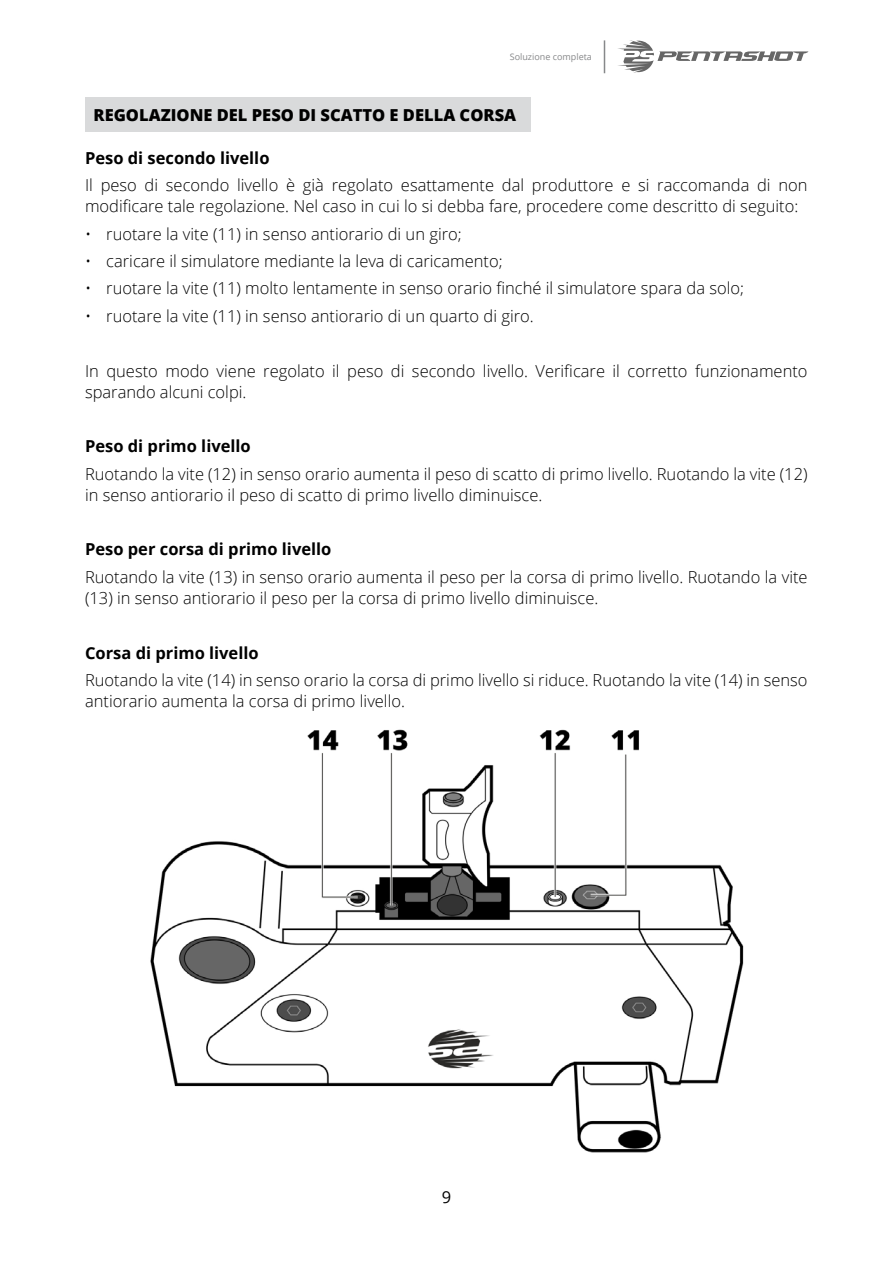
<style>
.page{position:relative;width:893px;height:1263px;background:#fff}
.page>*{position:absolute;margin:0;border:0;box-sizing:border-box;transform-origin:0 0}
.t1{font:300 16.5px/21px "Open Sans";color:#000}
.t2{font:700 16.5px "Open Sans";color:#000}
.t3{font:800 16.5px "Open Sans";color:#000}
.t4{font:16.5px "Open Sans";color:#000}
.t5{font:9px "Open Sans";color:#87888a}
</style>
<div class="page">
<svg style="left:618px;top:40px;width:190px;height:33px"></svg>
<hr style="left:604px;top:40px;width:1px;height:33px;background:#87888a">
<div style="left:85px;top:98px;width:446px;height:34px;background:#d9dadb"></div>
<img style="left:150px;top:729px;width:594px;height:424px">
<p class="t5" style="left:510px;top:50px;width:84px">Soluzione completa</p>
<p class="t3" style="left:94px;top:103px;width:424px">REGOLAZIONE DEL PESO DI SCATTO E DELLA CORSA</p>
<p class="t2" style="left:85px;top:146px;width:186px">Peso di secondo livello</p>
<p class="t1" style="left:85px;top:174px;width:724px">Il peso di secondo livello è già regolato esattamente dal produttore e si raccomanda di non modificare tale regolazione. Nel caso in cui lo si debba fare, procedere come descritto di seguito:</p>
<p class="t1" style="left:85px;top:223px;width:378px">• ruotare la vite (11) in senso antiorario di un giro;</p>
<p class="t1" style="left:85px;top:250px;width:419px">• caricare il simulatore mediante la leva di caricamento;</p>
<p class="t1" style="left:85px;top:277px;width:660px">• ruotare la vite (11) molto lentamente in senso orario finché il simulatore spara da solo;</p>
<p class="t1" style="left:85px;top:305px;width:450px">• ruotare la vite (11) in senso antiorario di un quarto di giro.</p>
<p class="t1" style="left:85px;top:360px;width:724px">In questo modo viene regolato il peso di secondo livello. Verificare il corretto funzionamento sparando alcuni colpi.</p>
<p class="t2" style="left:85px;top:435px;width:167px">Peso di primo livello</p>
<p class="t1" style="left:85px;top:463px;width:724px">Ruotando la vite (12) in senso orario aumenta il peso di scatto di primo livello. Ruotando la vite (12) in senso antiorario il peso di scatto di primo livello diminuisce.</p>
<p class="t2" style="left:85px;top:538px;width:248px">Peso per corsa di primo livello</p>
<p class="t1" style="left:85px;top:566px;width:724px">Ruotando la vite (13) in senso orario aumenta il peso per la corsa di primo livello. Ruotando la vite (13) in senso antiorario il peso per la corsa di primo livello diminuisce.</p>
<p class="t2" style="left:85px;top:641px;width:175px">Corsa di primo livello</p>
<p class="t1" style="left:85px;top:669px;width:724px">Ruotando la vite (14) in senso orario la corsa di primo livello si riduce. Ruotando la vite (14) in senso antiorario aumenta la corsa di primo livello.</p>
<p class="t4" style="left:442px;top:1185px;width:11px">9</p>
</div>
